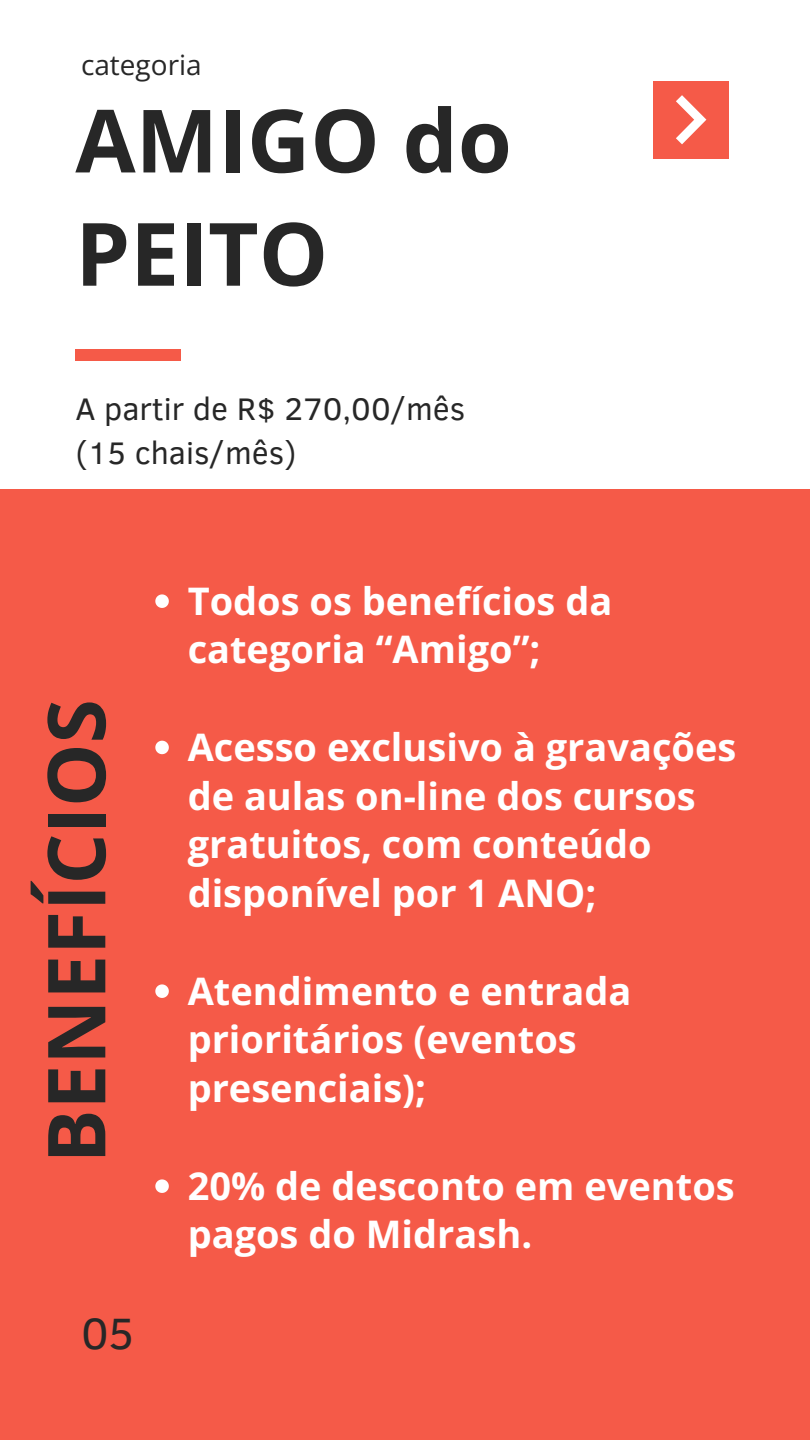
<style>
.page{position:relative;width:810px;height:1440px;background:#f55a48}
.page>*{position:absolute;margin:0;border:0;box-sizing:border-box;transform-origin:0 0}
.t1{font:700 87.4px/113.2px "Open Sans";color:#272727}
.t2{font:700 80px "Open Sans";color:#272727}
.t3{font:45px "Clear Sans";color:#272727}
.t4{font:700 38px/48.8px "Open Sans";color:#fff}
.t5{font:32px/44.2px "Clear Sans";color:#272727}
.t6{font:28px "Open Sans";color:#272727}
</style>
<div class="page">
<div style="left:0;top:0;width:810px;height:488px;background:#fff"></div>
<div style="left:653px;top:81px;width:76px;height:77px;background:#f55a48"></div>
<svg style="left:676px;top:95px;width:30px;height:49px"></svg>
<div style="left:75px;top:349px;width:106px;height:12px;background:#f55a48"></div>
<svg style="left:155px;top:594px;width:14px;height:14px"></svg>
<svg style="left:155px;top:741px;width:14px;height:13px"></svg>
<svg style="left:155px;top:984px;width:14px;height:14px"></svg>
<svg style="left:155px;top:1179px;width:14px;height:14px"></svg>
<p class="t6" style="left:81px;top:45px;width:122px">categoria</p>
<p class="t1" style="left:75px;top:82px;width:438px">AMIGO do<br>PEITO</p>
<p class="t5" style="left:75px;top:385px;width:391px">A partir de R$ 270,00/mês (15 chais/mês)</p>
<p class="t2" style="left:20px;top:1163px;width:465px;rotate:-90deg">BENEFÍCIOS</p>
<h4 class="t3" style="left:81px;top:1301px;width:55px">05</h4>
<h2 class="t4" style="left:188px;top:576px;width:426px">Todos os benefícios da categoria “Amigo”;</h2>
<p class="t4" style="left:188px;top:722px;width:550px">Acesso exclusivo à gravações de aulas on-line dos cursos gratuitos, com conteúdo disponível por 1 ANO;</p>
<p class="t4" style="left:188px;top:966px;width:445px">Atendimento e entrada prioritários (eventos presenciais);</p>
<p class="t4" style="left:188px;top:1161px;width:549px">20% de desconto em eventos pagos do Midrash.</p>
</div>
